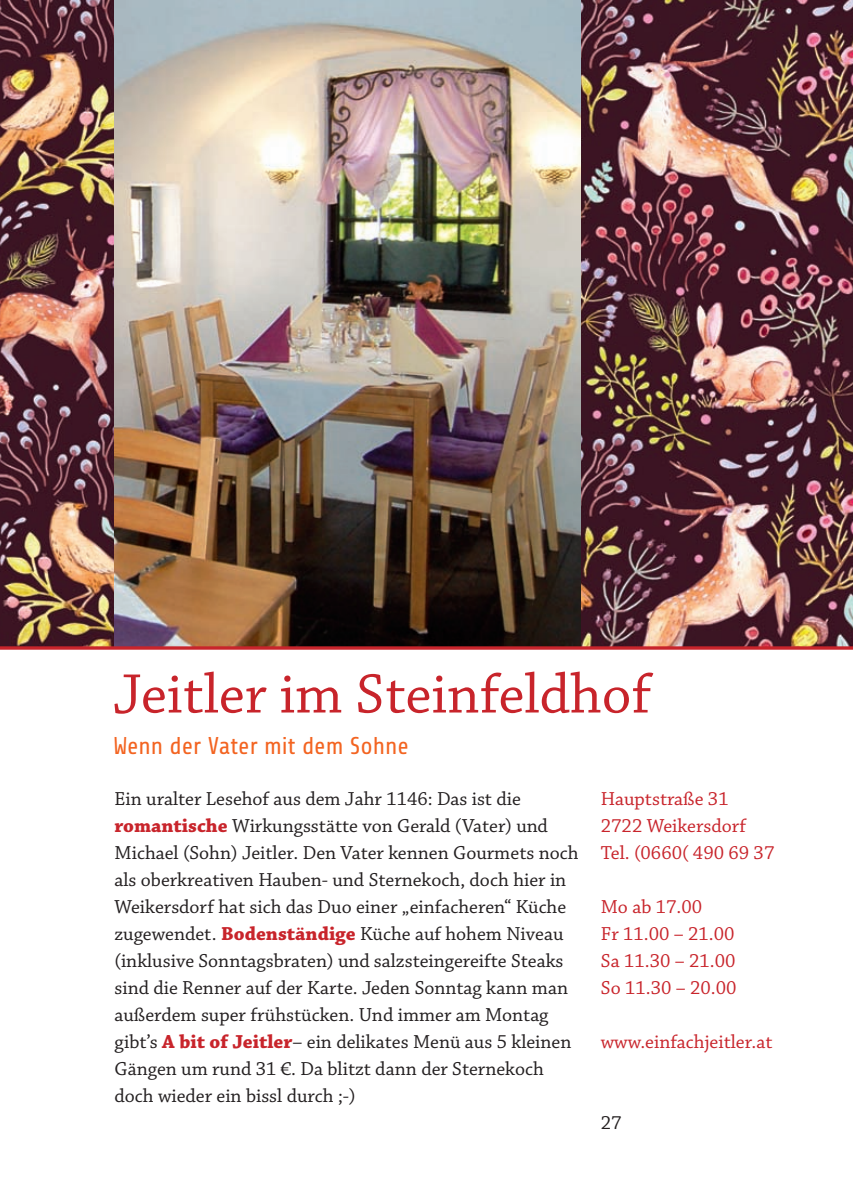
<style>
.page{position:relative;width:853px;height:1179px;background:#fff}
.page>*{position:absolute;margin:0;border:0;box-sizing:border-box;transform-origin:0 0}
.t1{font:58.5px "Chaparral Pro";color:#c8242b}
.t2{font:24.3px "Share";color:#f36421}
.t3{font:19.8px/27px "Chaparral Pro";color:#231f20}
.t4{font:19.8px/27px "Chaparral Pro";color:#c8242b}
.s1{font-weight:700;color:#c8242b}
</style>
<div class="page">
<img style="left:580px;top:0;width:272px;height:646px">
<img style="left:0;top:0;width:115px;height:646px">
<img style="left:115px;top:0;width:465px;height:646px">
<hr style="left:0;top:646px;width:852px;height:3px;background:#c8242b">
<p class="t1" style="left:113px;top:672px;width:539px">Jeitler im Steinfeldhof</p>
<p class="t2" style="left:113px;top:736px;width:297px">Wenn der Vater mit dem Sohne</p>
<p class="t3" style="left:114px;top:786px;width:465px">Ein uralter Lesehof aus dem Jahr 1146: Das ist die <span class="s1">romantische</span> Wirkungsstätte von Gerald (Vater) und Michael (Sohn) Jeitler. Den Vater kennen Gourmets noch als oberkreativen Hauben- und Sternekoch, doch hier in Weikersdorf hat sich das Duo einer „einfacheren“ Küche zugewendet. <span class="s1">Bodenständige</span> Küche auf hohem Niveau (inklusive Sonntagsbraten) und salzsteingereifte Steaks sind die Renner auf der Karte. Jeden Sonntag kann man außerdem super frühstücken. Und immer am Montag gibt’s <span class="s1">A bit of Jeitler</span>– ein delikates Menü aus 5 kleinen Gängen um rund 31 €. Da blitzt dann der Sternekoch doch wieder ein bissl durch ;-)</p>
<p class="t4" style="left:600px;top:786px;width:175px">Hauptstraße 31<br>2722 Weikersdorf<br>Tel. (0660( 490 69 37</p>
<p class="t4" style="left:600px;top:894px;width:137px">Mo ab 17.00<br>Fr 11.00 – 21.00<br>Sa 11.30 – 21.00<br>So 11.30 – 20.00</p>
<p class="t4" style="left:600px;top:1029px;width:173px">www.einfachjeitler.at</p>
<p class="t3" style="left:600px;top:1110px;width:22px">27</p>
</div>
